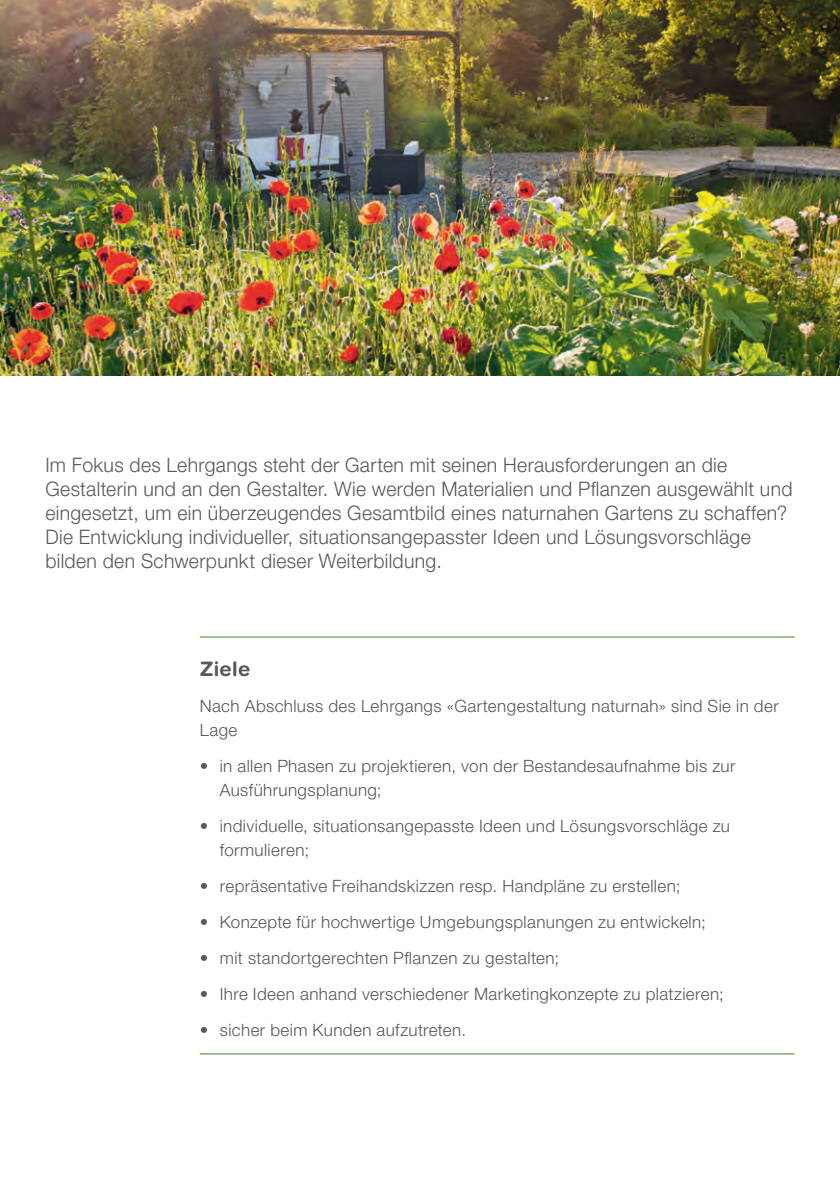
<style>
.page{position:relative;width:840px;height:1191px;background:#fff}
.page>*{position:absolute;margin:0;border:0;box-sizing:border-box;transform-origin:0 0}
.t1{font:300 20px/24px "Helvetica Neue LT Pro";letter-spacing:.015em;color:#57585a}
.t2{font:700 20px "Helvetica Rounded LT Std";letter-spacing:.015em;color:#57585a}
.t3{font:300 17px/24px "Helvetica Neue LT Pro";letter-spacing:.025em;color:#57585a}
</style>
<div class="page">
<img style="left:0;top:0;width:839px;height:376px">
<hr style="left:200px;top:636px;width:594px;height:2px;background:#8fac7c">
<hr style="left:200px;top:1053px;width:594px;height:1px;background:#8fac7c">
<p class="t1" style="left:45px;top:452px;width:748px">Im Fokus des Lehrgangs steht der Garten mit seinen Herausforderungen an die Gestalterin und an den Gestalter. Wie werden Materialien und Pflanzen ausgewählt und eingesetzt, um ein überzeugendes Gesamtbild eines naturnahen Gartens zu schaffen?<br>Die Entwicklung individueller, situationsangepasster Ideen und Lösungsvorschläge bilden den Schwerpunkt dieser Weiterbildung.</p>
<p class="t2" style="left:200px;top:656px;width:52px">Ziele</p>
<p class="t3" style="left:200px;top:693px;width:580px">Nach Abschluss des Lehrgangs «Gartengestaltung naturnah» sind Sie in der<br>Lage</p>
<p class="t3" style="left:220px;top:753px;width:516px;text-indent:-20px">• in allen Phasen zu projektieren, von der Bestandesaufnahme bis zur<br>Ausführungsplanung;</p>
<p class="t3" style="left:220px;top:813px;width:511px;text-indent:-20px">• individuelle, situationsangepasste Ideen und Lösungsvorschläge zu formulieren;</p>
<p class="t3" style="left:200px;top:873px;width:482px">• repräsentative Freihandskizzen resp. Handpläne zu erstellen;</p>
<p class="t3" style="left:200px;top:909px;width:507px">• Konzepte für hochwertige Umgebungsplanungen zu entwickeln;</p>
<p class="t3" style="left:200px;top:945px;width:360px">• mit standortgerechten Pflanzen zu gestalten;</p>
<p class="t3" style="left:200px;top:981px;width:525px">• Ihre Ideen anhand verschiedener Marketingkonzepte zu platzieren;</p>
<p class="t3" style="left:200px;top:1017px;width:268px">• sicher beim Kunden aufzutreten.</p>
</div>
